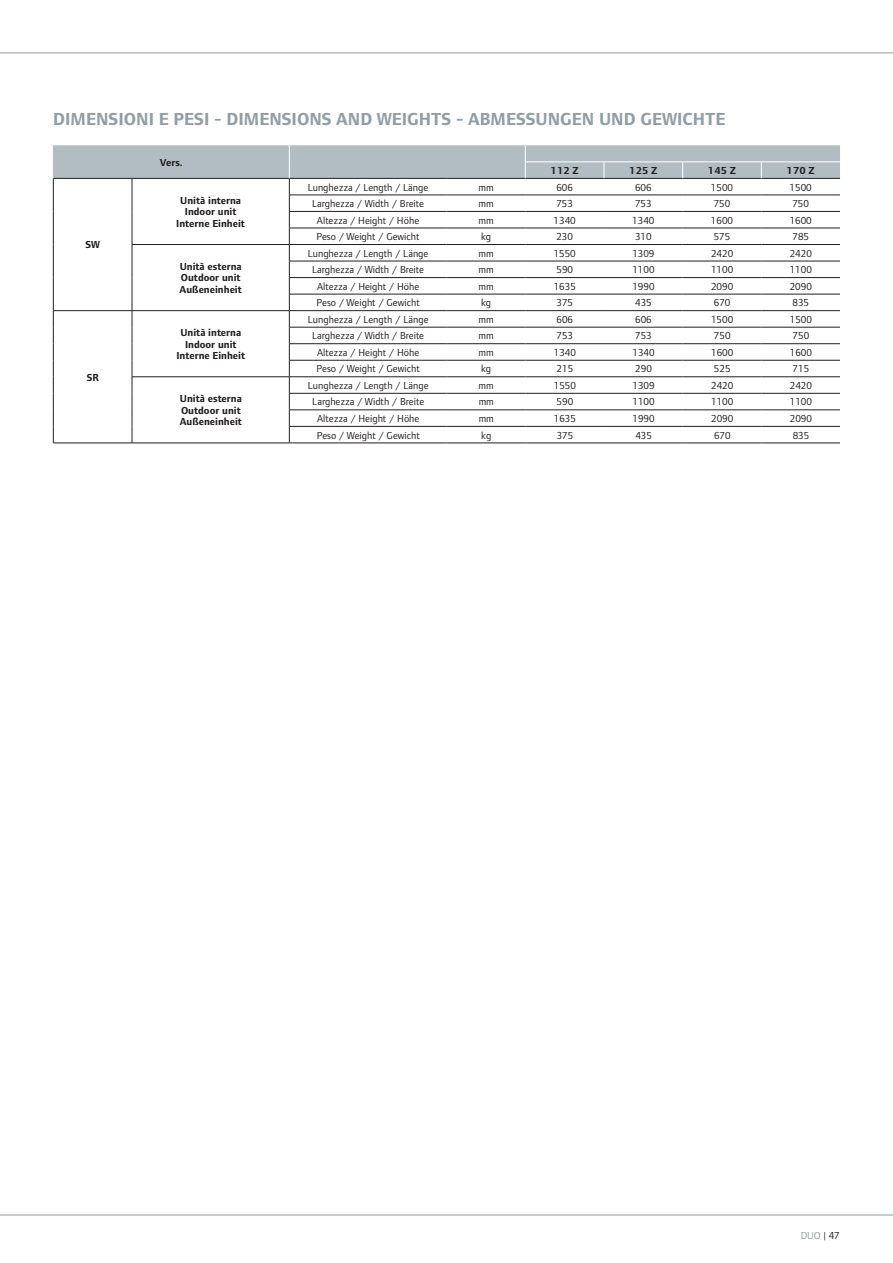
<style>
.page{position:relative;width:893px;height:1263px;background:#fff}
.page>*{position:absolute;margin:0;border:0;box-sizing:border-box;transform-origin:0 0}
.t1{font:700 18px "Foundry Form Sans";color:#909ea6}
.t2{font:10.5px "Foundry Form Sans";color:#231f20}
.t3{font:700 10.5px/11.6px "Foundry Form Sans";color:#231f20;text-align:center}
.t4{font:10.5px "Foundry Form Sans";color:#909ea6}
.s1{color:#231f20}
</style>
<div class="page">
<hr style="left:289px;top:443px;width:158px;height:1px;background:#231f20">
<hr style="left:53px;top:443px;width:79px;height:1px;background:#231f20">
<hr style="left:132px;top:443px;width:157px;height:1px;background:#231f20">
<hr style="left:447px;top:443px;width:78px;height:1px;background:#231f20">
<hr style="left:525px;top:443px;width:79px;height:1px;background:#231f20">
<hr style="left:604px;top:443px;width:79px;height:1px;background:#231f20">
<hr style="left:683px;top:443px;width:78px;height:1px;background:#231f20">
<hr style="left:761px;top:443px;width:79px;height:1px;background:#231f20">
<svg style="left:53px;top:145px;width:787px;height:298px"></svg>
<hr style="left:0;top:53px;width:893px;height:1px;background:#909ea6">
<hr style="left:0;top:1214px;width:893px;height:1px;background:#909ea6">
<h1 class="t1" style="left:53px;top:108px;width:674px">DIMENSIONI E PESI - DIMENSIONS AND WEIGHTS - ABMESSUNGEN UND GEWICHTE</h1>
<p class="t3" style="left:85px;top:239px;width:16px">SW</p>
<p class="t3" style="left:87px;top:372px;width:14px">SR</p>
<p class="t3" style="left:160px;top:157px;width:24px">Vers.</p>
<p class="t3" style="left:176px;top:195px;width:70px">Unità interna<br>Indoor unit<br>Interne Einheit</p>
<p class="t3" style="left:180px;top:261px;width:64px;text-align:left">Unità esterna<br>Outdoor unit<br>Außeneinheit</p>
<p class="t3" style="left:176px;top:327px;width:70px">Unità interna<br>Indoor unit<br>Interne Einheit</p>
<p class="t3" style="left:180px;top:393px;width:64px;text-align:left">Unità esterna<br>Outdoor unit<br>Außeneinheit</p>
<p class="t3" style="left:551px;top:164px;width:30px">112 Z</p>
<p class="t3" style="left:629px;top:164px;width:30px">125 Z</p>
<p class="t3" style="left:708px;top:164px;width:30px">145 Z</p>
<p class="t3" style="left:787px;top:164px;width:30px">170 Z</p>
<p class="t2" style="left:308px;top:181px;width:122px">Lunghezza / Length / Länge</p>
<p class="t2" style="left:478px;top:181px;width:17px">mm</p>
<p class="t2" style="left:556px;top:181px;width:18px">606</p>
<p class="t2" style="left:635px;top:181px;width:18px">606</p>
<p class="t2" style="left:711px;top:181px;width:24px">1500</p>
<p class="t2" style="left:790px;top:181px;width:24px">1500</p>
<p class="t2" style="left:312px;top:197px;width:113px">Larghezza / Width / Breite</p>
<p class="t2" style="left:478px;top:197px;width:17px">mm</p>
<p class="t2" style="left:556px;top:197px;width:18px">753</p>
<p class="t2" style="left:635px;top:197px;width:18px">753</p>
<p class="t2" style="left:714px;top:197px;width:18px">750</p>
<p class="t2" style="left:792px;top:197px;width:18px">750</p>
<p class="t2" style="left:317px;top:214px;width:104px">Altezza / Height / Höhe</p>
<p class="t2" style="left:478px;top:214px;width:17px">mm</p>
<p class="t2" style="left:554px;top:214px;width:24px">1340</p>
<p class="t2" style="left:632px;top:214px;width:24px">1340</p>
<p class="t2" style="left:711px;top:214px;width:24px">1600</p>
<p class="t2" style="left:790px;top:214px;width:24px">1600</p>
<p class="t2" style="left:316px;top:230px;width:105px">Peso / Weight / Gewicht</p>
<p class="t2" style="left:481px;top:230px;width:12px">kg</p>
<p class="t2" style="left:556px;top:230px;width:18px">230</p>
<p class="t2" style="left:635px;top:230px;width:18px">310</p>
<p class="t2" style="left:714px;top:230px;width:18px">575</p>
<p class="t2" style="left:792px;top:230px;width:18px">785</p>
<p class="t2" style="left:308px;top:247px;width:122px">Lunghezza / Length / Länge</p>
<p class="t2" style="left:478px;top:247px;width:17px">mm</p>
<p class="t2" style="left:554px;top:247px;width:24px">1550</p>
<p class="t2" style="left:632px;top:247px;width:24px">1309</p>
<p class="t2" style="left:711px;top:247px;width:24px">2420</p>
<p class="t2" style="left:790px;top:247px;width:24px">2420</p>
<p class="t2" style="left:312px;top:263px;width:113px">Larghezza / Width / Breite</p>
<p class="t2" style="left:478px;top:263px;width:17px">mm</p>
<p class="t2" style="left:556px;top:263px;width:18px">590</p>
<p class="t2" style="left:632px;top:263px;width:24px">1100</p>
<p class="t2" style="left:711px;top:263px;width:24px">1100</p>
<p class="t2" style="left:790px;top:263px;width:24px">1100</p>
<p class="t2" style="left:317px;top:280px;width:104px">Altezza / Height / Höhe</p>
<p class="t2" style="left:478px;top:280px;width:17px">mm</p>
<p class="t2" style="left:554px;top:280px;width:24px">1635</p>
<p class="t2" style="left:632px;top:280px;width:24px">1990</p>
<p class="t2" style="left:711px;top:280px;width:24px">2090</p>
<p class="t2" style="left:790px;top:280px;width:24px">2090</p>
<p class="t2" style="left:317px;top:297px;width:105px">Peso / Weight / Gewicht</p>
<p class="t2" style="left:481px;top:297px;width:12px">kg</p>
<p class="t2" style="left:556px;top:297px;width:18px">375</p>
<p class="t2" style="left:635px;top:297px;width:18px">435</p>
<p class="t2" style="left:714px;top:297px;width:18px">670</p>
<p class="t2" style="left:792px;top:297px;width:18px">835</p>
<p class="t2" style="left:308px;top:313px;width:122px">Lunghezza / Length / Länge</p>
<p class="t2" style="left:479px;top:313px;width:17px">mm</p>
<p class="t2" style="left:556px;top:313px;width:18px">606</p>
<p class="t2" style="left:635px;top:313px;width:18px">606</p>
<p class="t2" style="left:711px;top:313px;width:24px">1500</p>
<p class="t2" style="left:790px;top:313px;width:24px">1500</p>
<p class="t2" style="left:312px;top:330px;width:113px">Larghezza / Width / Breite</p>
<p class="t2" style="left:479px;top:330px;width:17px">mm</p>
<p class="t2" style="left:557px;top:330px;width:18px">753</p>
<p class="t2" style="left:635px;top:330px;width:18px">753</p>
<p class="t2" style="left:714px;top:330px;width:18px">750</p>
<p class="t2" style="left:793px;top:330px;width:18px">750</p>
<p class="t2" style="left:317px;top:346px;width:104px">Altezza / Height / Höhe</p>
<p class="t2" style="left:479px;top:346px;width:17px">mm</p>
<p class="t2" style="left:554px;top:346px;width:24px">1340</p>
<p class="t2" style="left:632px;top:346px;width:24px">1340</p>
<p class="t2" style="left:711px;top:346px;width:24px">1600</p>
<p class="t2" style="left:790px;top:346px;width:24px">1600</p>
<p class="t2" style="left:317px;top:363px;width:105px">Peso / Weight / Gewicht</p>
<p class="t2" style="left:481px;top:363px;width:12px">kg</p>
<p class="t2" style="left:557px;top:363px;width:18px">215</p>
<p class="t2" style="left:635px;top:363px;width:18px">290</p>
<p class="t2" style="left:714px;top:363px;width:18px">525</p>
<p class="t2" style="left:793px;top:363px;width:18px">715</p>
<p class="t2" style="left:308px;top:379px;width:122px">Lunghezza / Length / Länge</p>
<p class="t2" style="left:479px;top:379px;width:17px">mm</p>
<p class="t2" style="left:554px;top:379px;width:24px">1550</p>
<p class="t2" style="left:632px;top:379px;width:24px">1309</p>
<p class="t2" style="left:711px;top:379px;width:24px">2420</p>
<p class="t2" style="left:790px;top:379px;width:24px">2420</p>
<p class="t2" style="left:312px;top:396px;width:113px">Larghezza / Width / Breite</p>
<p class="t2" style="left:479px;top:396px;width:17px">mm</p>
<p class="t2" style="left:557px;top:396px;width:18px">590</p>
<p class="t2" style="left:632px;top:396px;width:24px">1100</p>
<p class="t2" style="left:711px;top:396px;width:24px">1100</p>
<p class="t2" style="left:790px;top:396px;width:24px">1100</p>
<p class="t2" style="left:317px;top:412px;width:104px">Altezza / Height / Höhe</p>
<p class="t2" style="left:479px;top:412px;width:17px">mm</p>
<p class="t2" style="left:554px;top:412px;width:24px">1635</p>
<p class="t2" style="left:632px;top:412px;width:24px">1990</p>
<p class="t2" style="left:711px;top:412px;width:24px">2090</p>
<p class="t2" style="left:790px;top:412px;width:24px">2090</p>
<p class="t2" style="left:317px;top:429px;width:105px">Peso / Weight / Gewicht</p>
<p class="t2" style="left:481px;top:429px;width:12px">kg</p>
<p class="t2" style="left:557px;top:429px;width:18px">375</p>
<p class="t2" style="left:635px;top:429px;width:18px">435</p>
<p class="t2" style="left:714px;top:429px;width:18px">670</p>
<p class="t2" style="left:793px;top:429px;width:18px">835</p>
<p class="t4" style="left:801px;top:1229px;width:41px">DUO <span class="s1">| 47</span></p>
</div>
